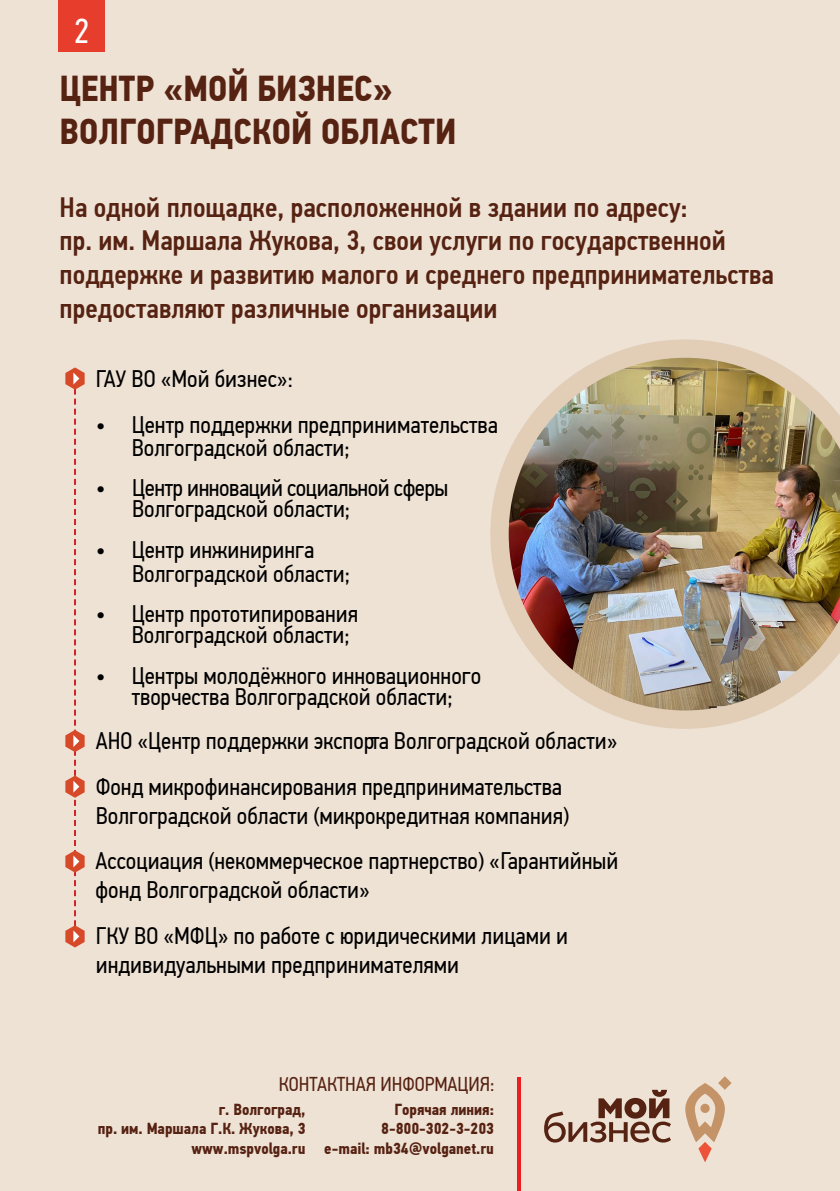
<style>
.page{position:relative;width:840px;height:1191px;background:#fff}
.page>*{position:absolute;margin:0;border:0;box-sizing:border-box;transform-origin:0 0}
.t1{font:700 36px/43.2px "PF Din Text Cond Pro";color:#562212}
.t2{font:34.8px "PF Din Text Cond Pro";color:#fff}
.t3{font:500 28px/33.6px "PF Din Text Cond Pro";color:#562212}
.t4{font:24px/28.8px "PF Din Text Cond Pro";color:#000}
.t5{font:24px/20.8px "PF Din Text Cond Pro";letter-spacing:-.02em;color:#000}
.t6{font:20px "PF Din Text Cond Pro";color:#562212}
.t7{font:700 16px/19.2px "PF Din Text Cond Pro";color:#562212;text-align:right}
</style>
<div class="page">
<div style="left:0;top:0;width:839px;height:1191px;background:#eee2d5"></div>
<img style="left:490px;top:339px;width:349px;height:390px">
<svg style="left:65px;top:367px;width:20px;height:580px"></svg>
<hr style="left:517px;top:1077px;width:3px;height:114px;background:#ed1d24">
<svg style="left:685px;top:1076px;width:46px;height:86px"></svg>
<svg style="left:544px;top:1089px;width:126px;height:53px"></svg>
<div style="left:59px;top:0;width:46px;height:52px;background:#e73d2d"></div>
<h2 class="t2" style="left:74px;top:11px;width:17px">2</h2>
<h1 class="t1" style="left:60px;top:67px;width:398px">ЦЕНТР «МОЙ БИЗНЕС»<br>ВОЛГОГРАДСКОЙ ОБЛАСТИ</h1>
<p class="t3" style="left:60px;top:190px;width:715px">На одной площадке, расположенной в здании по адресу:<br>пр. им. Маршала Жукова, 3, свои услуги по государственной поддержке и развитию малого и среднего предпринимательства предоставляют различные организации</p>
<p class="t4" style="left:96px;top:364px;width:198px">ГАУ ВО «Мой бизнес»:</p>
<p class="t4" style="left:132px;top:413px;width:367px;line-height:22.8px;text-indent:-36px">• Центр поддержки предпринимательства<br>Волгоградской области;</p>
<p class="t5" style="left:132px;top:477px;width:317px;text-indent:-36px">• Центр инноваций социальной сферы<br>Волгоградской области;</p>
<p class="t4" style="left:132px;top:538px;width:219px;line-height:24.2px;text-indent:-36px">• Центр инжиниринга<br>Волгоградской области;</p>
<p class="t4" style="left:132px;top:603px;width:228px;line-height:20.8px;text-indent:-36px">• Центр прототипирования<br>Волгоградской области;</p>
<p class="t4" style="left:96px;top:665px;width:387px;line-height:20.8px;text-align:center">• Центры молодёжного инновационного творчества Волгоградской области;</p>
<p class="t4" style="left:96px;top:726px;width:523px">АНО «Центр поддержки экспорта Волгоградской области»</p>
<p class="t4" style="left:96px;top:772px;width:474px">Фонд микрофинансирования предпринимательства<br>Волгоградской области (микрокредитная компания)</p>
<p class="t4" style="left:95px;top:846px;width:524px">Ассоциация (некоммерческое партнерство) «Гарантийный фонд Волгоградской области»</p>
<p class="t4" style="left:96px;top:921px;width:473px">ГКУ ВО «МФЦ» по работе с юридическими лицами и индивидуальными предпринимателями</p>
<p class="t6" style="left:278px;top:1072px;width:217px">КОНТАКТНАЯ ИНФОРМАЦИЯ:</p>
<p class="t7" style="left:98px;top:1100px;width:209px">г. Волгоград,<br>пр. им. Маршала Г.К. Жукова, 3 www.mspvolga.ru</p>
<p class="t7" style="left:324px;top:1100px;width:171px">Горячая линия:<br>8-800-302-3-203<br>e-mail: mb34@volganet.ru</p>
</div>
